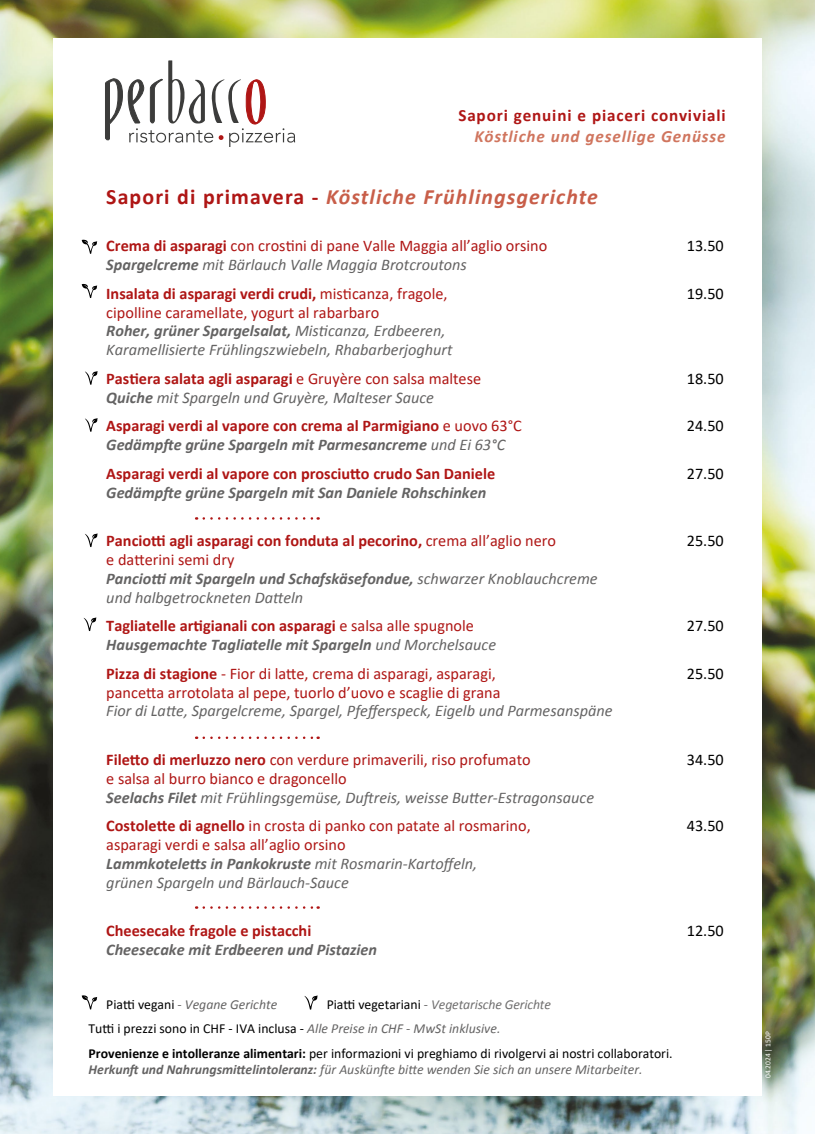
<style>
.page{position:relative;width:815px;height:1134px;background:#fff}
.page>*{position:absolute;margin:0;border:0;box-sizing:border-box;transform-origin:0 0}
.t1{font:italic 700 21.88px "Calibri";letter-spacing:.05em;color:#c85e49}
.t2{font:700 17.12px "Calibri";letter-spacing:.05em;color:#af1615}
.t3{font:italic 700 17.12px "Calibri";letter-spacing:.05em;color:#d0755e}
.t4{font:italic 16.25px/18.8px "Calibri";color:#646363}
.t5{font:700 16.25px/28.8px "Calibri";color:#af1615}
.t6{font:16.25px/28.8px "Calibri";color:#af1615}
.t7{font:italic 700 16.25px "Calibri";color:#646363}
.t8{font:16.25px "Calibri";color:#000}
.t9{font:13.75px/24.8px "Calibri";color:#000}
.t10{font:italic 13.75px "Calibri";color:#646363}
.t11{font:italic 13.75px "Calibri";letter-spacing:-.01em;color:#706f6f}
.t12{font:7.62px "Calibri";color:#fff}
.s1{font-style:normal;color:#af1615}
.s2{font-weight:700}
.s3{font-weight:700;font-style:normal;color:#af1615}
.s4{font-weight:400}
.s5{font-style:italic;color:#646363}
.s6{font-weight:400;font-style:italic;color:#646363}
.s7{font-weight:700;font-style:italic;color:#646363}
.s8{font-style:normal;color:#000}
.s9{font-style:normal}
</style>
<div class="page">
<img style="left:0;top:0;width:815px;height:1134px">
<div style="left:53px;top:38px;width:709px;height:1058px;background:#fff"></div>
<svg style="left:82px;top:995px;width:15px;height:14px"></svg>
<svg style="left:82px;top:240px;width:15px;height:14px"></svg>
<svg style="left:105px;top:60px;width:190px;height:87px"></svg>
<svg style="left:82px;top:284px;width:15px;height:14px"></svg>
<svg style="left:204px;top:517px;width:115px;height:3px"></svg>
<svg style="left:204px;top:736px;width:115px;height:3px"></svg>
<svg style="left:204px;top:906px;width:115px;height:3px"></svg>
<svg style="left:84px;top:617px;width:12px;height:14px"></svg>
<svg style="left:85px;top:533px;width:13px;height:14px"></svg>
<svg style="left:85px;top:418px;width:13px;height:14px"></svg>
<svg style="left:85px;top:371px;width:13px;height:14px"></svg>
<svg style="left:304px;top:995px;width:14px;height:14px"></svg>
<p class="t2" style="left:458px;top:103px;width:269px">Sapori genuini e piaceri conviviali</p>
<p class="t3" style="left:475px;top:125px;width:252px">Köstliche und gesellige Genüsse</p>
<h1 class="t1" style="left:106px;top:183px;width:493px"><span class="s1">Sapori di primavera -</span> Köstliche Frühlingsgerichte</h1>
<p class="t6" style="left:106px;top:231px;width:443px"><span class="s2">Crema di asparagi</span> con crostini di pane Valle Maggia all’aglio orsino</p>
<p class="t8" style="left:687px;top:235px;width:39px">13.50</p>
<p class="t4" style="left:106px;top:250px;width:362px;line-height:28.8px"><span class="s2">Spargelcreme</span> mit Bärlauch Valle Maggia Brotcroutons<br><span class="s3">Insalata di asparagi verdi crudi,</span> <span class="s1">misticanza, fragole,</span></p>
<p class="t8" style="left:687px;top:282px;width:39px">19.50</p>
<p class="t4" style="left:106px;top:302px;width:348px"><span class="s1">cipolline caramellate, yogurt al rabarbaro<br></span><span class="s2">Roher, grüner Spargelsalat,</span> Misticanza, Erdbeeren,<br>Karamellisierte Frühlingszwiebeln, Rhabarberjoghurt</p>
<p class="t5" style="left:106px;top:364px;width:376px">Pastiera salata agli asparagi <span class="s4">e Gruyère con salsa maltese</span></p>
<p class="t8" style="left:687px;top:367px;width:39px">18.50</p>
<p class="t5" style="left:106px;top:383px;width:417px"><span class="s5">Quiche</span> <span class="s6">mit Spargeln und Gruyère, Malteser Sauce<br></span>Asparagi verdi al vapore con crema al Parmigiano <span class="s4">e uovo 63°C</span></p>
<p class="t8" style="left:687px;top:415px;width:39px">24.50</p>
<p class="t5" style="left:106px;top:430px;width:400px"><span class="s5">Gedämpfte grüne Spargeln mit Parmesancreme</span> <span class="s6">und Ei 63°C<br></span>Asparagi verdi al vapore con prosciutto crudo San Daniele</p>
<p class="t8" style="left:687px;top:462px;width:39px">27.50</p>
<p class="t7" style="left:106px;top:482px;width:381px">Gedämpfte grüne Spargeln mit San Daniele Rohschinken</p>
<p class="t5" style="left:106px;top:526px;width:451px">Panciotti agli asparagi con fonduta al pecorino, <span class="s4">crema all’aglio nero</span></p>
<p class="t8" style="left:687px;top:530px;width:39px">25.50</p>
<p class="t4" style="left:106px;top:550px;width:493px"><span class="s1">e datterini semi dry<br></span><span class="s2">Panciotti mit Spargeln und Schafskäsefondue,</span> schwarzer Knoblauchcreme und halbgetrockneten Datteln</p>
<p class="t5" style="left:106px;top:611px;width:369px">Tagliatelle artigianali con asparagi <span class="s4">e salsa alle spugnole</span></p>
<p class="t8" style="left:687px;top:615px;width:39px">27.50</p>
<p class="t6" style="left:106px;top:630px;width:391px"><span class="s7">Hausgemachte Tagliatelle mit Spargeln</span> <span class="s5">und Morchelsauce<br></span><span class="s2">Pizza di stagione</span> - Fior di latte, crema di asparagi, asparagi,</p>
<p class="t8" style="left:687px;top:662px;width:39px">25.50</p>
<p class="t6" style="left:106px;top:677px;width:396px">pancetta arrotolata al pepe, tuorlo d’uovo e scaglie di grana</p>
<p class="t4" style="left:106px;top:701px;width:508px">Fior di Latte, Spargelcreme, Spargel, Pfefferspeck, Eigelb und Parmesanspäne</p>
<p class="t6" style="left:106px;top:745px;width:426px"><span class="s2">Filetto di merluzzo nero</span> con verdure primaverili, riso profumato</p>
<p class="t8" style="left:687px;top:748px;width:39px">34.50</p>
<p class="t4" style="left:106px;top:768px;width:489px"><span class="s1">e salsa al burro bianco e dragoncello<br></span><span class="s2">Seelachs Filet</span> mit Frühlingsgemüse, Duftreis, weisse Butter-Estragonsauce</p>
<p class="t6" style="left:106px;top:811px;width:426px"><span class="s2">Costolette di agnello</span> in crosta di panko con patate al rosmarino,</p>
<p class="t8" style="left:687px;top:815px;width:39px">43.50</p>
<p class="t4" style="left:106px;top:835px;width:372px"><span class="s1">asparagi verdi e salsa all’aglio orsino<br></span><span class="s2">Lammkoteletts in Pankokruste</span> mit Rosmarin-Kartoffeln, grünen Spargeln und Bärlauch-Sauce</p>
<p class="t5" style="left:106px;top:916px;width:207px">Cheesecake fragole e pistacchi</p>
<p class="t8" style="left:687px;top:920px;width:39px">12.50</p>
<p class="t7" style="left:106px;top:939px;width:272px">Cheesecake mit Erdbeeren und Pistazien</p>
<p class="t10" style="left:106px;top:995px;width:172px"><span class="s8">Piatti vegani</span> - Vegane Gerichte</p>
<p class="t11" style="left:327px;top:995px;width:226px"><span class="s8">Piatti vegetariani</span> <span class="s9">-</span> Vegetarische Gerichte</p>
<p class="t9" style="left:89px;top:1016px;width:586px">Tutti i prezzi sono in CHF - IVA inclusa - <span class="s5">Alle Preise in CHF - MwSt inklusive.<br></span><span class="s2">Provenienze e intolleranze alimentari:</span> per informazioni vi preghiamo di rivolgervi ai nostri collaboratori.</p>
<p class="t10" style="left:89px;top:1060px;width:556px"><span class="s2">Herkunft und Nahrungsmittelintoleranz:</span> für Auskünfte bitte wenden Sie sich an unsere Mitarbeiter.</p>
<p class="t12" style="left:763px;top:1078px;width:48px;rotate:-90deg">04.2024 | 150P</p>
</div>
